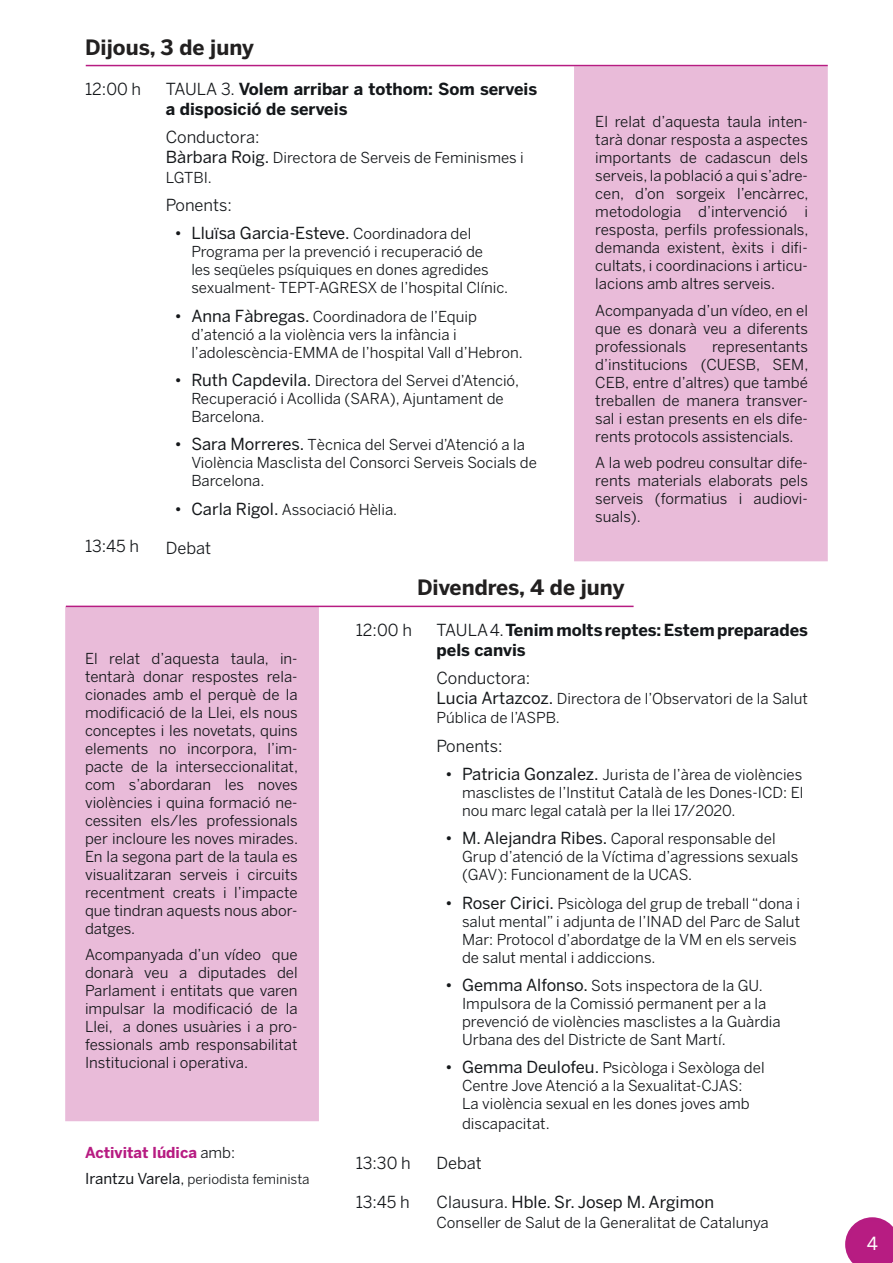
<style>
.page{position:relative;width:893px;height:1263px;background:#fff}
.page>*{position:absolute;margin:0;border:0;box-sizing:border-box;transform-origin:0 0}
.t1{font:700 21px "Benton Sans";color:#222020}
.t2{font:18px "Benton Sans";color:#fff}
.t3{font:700 16.5px/19.8px "Benton Sans";color:#14171a}
.t4{font:16.5px "Benton Sans";color:#14171a}
.t5{font:16.5px "Benton Sans";color:#14171a}
.t6{font:15px/18px "Benton Sans";color:#14171a}
.t7{font:700 15px "Benton Sans";color:#b71c82}
.t8{font:13.5px "Benton Sans";color:#14171a}
.s1{font-weight:400}
.s2{font-size:16.5px}
.s3{font-size:15px}
.s4{font-weight:400;color:#14171a}
.s5{font-style:inherit}
</style>
<div class="page">
<div style="left:574px;top:66px;width:254px;height:495px;background:#e9bbd9"></div>
<div style="left:65px;top:606px;width:254px;height:515px;background:#e9bbd9"></div>
<svg style="left:845px;top:1217px;width:48px;height:46px"></svg>
<hr style="left:86px;top:65px;width:742px;height:1px;background:#b71c82">
<hr style="left:66px;top:606px;width:568px;height:1px;background:#b71c82">
<p class="t1" style="left:85px;top:35px;width:170px">Dijous, 3 de juny</p>
<p class="t4" style="left:85px;top:79px;width:58px">12:00 h</p>
<p class="t4" style="left:85px;top:536px;width:56px">13:45 h</p>
<p class="t3" style="left:166px;top:79px;width:373px"><span class="s1">TAULA 3.</span> Volem arribar a tothom: Som serveis a disposició de serveis</p>
<p class="t4" style="left:166px;top:127px;width:95px">Conductora:</p>
<p class="t6" style="left:166px;top:148px;width:359px;line-height:19.8px"><span class="s2">Bàrbara Roig.</span> Directora de Serveis de Feminismes i<br>LGTBI.</p>
<p class="t4" style="left:166px;top:195px;width:68px">Ponents:</p>
<p class="t5" style="left:174px;top:224px;width:298px">• Lluïsa Garcia-Esteve. <span class="s3">Coordinadora del</span></p>
<p class="t6" style="left:191px;top:243px;width:318px">Programa per la prevenció i recuperació de<br>les seqüeles psíquiques en dones agredides sexualment- TEPT-AGRESX de l’hospital Clínic.</p>
<p class="t6" style="left:191px;top:307px;width:333px;text-indent:-17px"><span class="s2">• Anna Fàbregas.</span> Coordinadora de l’Equip d’atenció a la violència vers la infància i l’adolescència-EMMA de l’hospital Vall d’Hebron.</p>
<p class="t6" style="left:191px;top:371px;width:329px;text-indent:-17px"><span class="s2">• Ruth Capdevila.</span> Directora del Servei d’Atenció,<br>Recuperació i Acollida (SARA), Ajuntament de<br>Barcelona.</p>
<p class="t6" style="left:191px;top:436px;width:347px;text-indent:-17px"><span class="s2">• Sara Morreres.</span> Tècnica del Servei d’Atenció a la<br>Violència Masclista del Consorci Serveis Socials de<br>Barcelona.</p>
<p class="t6" style="left:174px;top:500px;width:224px"><span class="s2">• Carla Rigol.</span> Associació Hèlia.</p>
<p class="t4" style="left:166px;top:538px;width:47px">Debat</p>
<p class="t6" style="left:595px;top:112px;width:215px;text-align:justify">El relat d’aquesta taula inten&shy;tarà donar resposta a aspectes importants de cadascun dels serveis, la població a qui s’adre&shy;cen, d’on sorgeix l’encàrrec, metodologia d’intervenció i resposta, perfils professionals, demanda existent, èxits i difi&shy;cultats, i coordinacions i articu&shy;lacions amb altres serveis.</p>
<p class="t6" style="left:595px;top:301px;width:214px;text-align:justify">Acompanyada d’un vídeo, en el que es donarà veu a diferents professionals</p>
<p class="t6" style="left:595px;top:337px;width:215px;text-align:justify;text-indent:117px">representants d’institucions (CUESB, SEM, CEB, entre d’altres) que també treballen de manera transver&shy;sal i estan presents en els dife&shy;rents protocols assistencials.</p>
<p class="t6" style="left:595px;top:453px;width:214px;text-align:justify">A la web podreu consultar dife&shy;rents materials elaborats pels serveis (formatius i audiovi&shy;suals).</p>
<p class="t6" style="left:85px;top:649px;width:215px;text-align:justify">El relat d’aquesta taula, in&shy;tentarà donar respostes rela&shy;cionades amb el perquè de la modificació de la Llei, els nous conceptes i les novetats, quins elements no incorpora, l’im&shy;pacte de la interseccionalitat, com s’abordaran les noves violències i quina formació ne&shy;cessiten els/les professionals per incloure les noves mirades.<br>En la segona part de la taula es visualitzaran serveis i circuits recentment creats i l’impacte que tindran aquests nous abor&shy;datges.</p>
<p class="t6" style="left:85px;top:945px;width:214px;text-align:justify">Acompanyada d’un vídeo que donarà veu a diputades del Parlament i entitats que varen impulsar la modificació de la Llei, a dones usuàries i a pro&shy;fessionals amb responsabilitat Institucional i operativa.</p>
<p class="t7" style="left:85px;top:1143px;width:152px">Activitat lúdica <span class="s4">amb:</span></p>
<p class="t8" style="left:85px;top:1171px;width:226px"><span class="s3">Irantzu Varela</span><span class="s3">,</span> periodista feminista</p>
<p class="t1" style="left:417px;top:575px;width:209px">Divendres, 4 de juny</p>
<p class="t4" style="left:356px;top:620px;width:58px">12:00 h</p>
<p class="t4" style="left:356px;top:1153px;width:57px">13:30 h</p>
<p class="t4" style="left:356px;top:1192px;width:56px">13:45 h</p>
<p class="t3" style="left:437px;top:620px;width:373px"><span class="s1">TAULA 4.</span> Tenim molts reptes: Estem preparades pels canvis</p>
<p class="t4" style="left:437px;top:668px;width:95px">Conductora:</p>
<p class="t6" style="left:437px;top:688px;width:373px;line-height:19.8px"><span class="s2">Lucia Artazcoz.</span> Directora de l’Observatori de la Salut<br>Pública de l’ASPB.</p>
<p class="t4" style="left:437px;top:736px;width:68px">Ponents:</p>
<p class="t6" style="left:462px;top:765px;width:343px;text-align:justify;text-indent:-17px"><span class="s2">• Patricia Gonzalez.</span> Jurista de l’àrea de violències masclistes de l’lnstitut Català de les Dones-ICD: El nou marc legal català per la llei 17/2020.</p>
<p class="t6" style="left:462px;top:830px;width:338px;text-indent:-17px"><span class="s2">• M. Alejandra Ribes.</span> Caporal responsable del<br>Grup d’atenció de la Víctima d’agressions sexuals (GAV): Funcionament de la UCAS.</p>
<p class="t6" style="left:462px;top:894px;width:340px;text-indent:-17px"><span class="s2">• Roser Cirici.</span> Psicòloga del grup de treball “dona i salut mental” i adjunta de l’INAD del Parc de Salut Mar: Protocol d’abordatge de la VM en els serveis de salut mental i addiccions.</p>
<p class="t6" style="left:462px;top:976px;width:320px;text-indent:-17px"><span class="s2">• Gemma Alfonso.</span> Sots inspectora de la GU.<br>Impulsora de la Comissió permanent per a la prevenció de violències masclistes a la Guàrdia Urbana des del Districte de Sant Martí.</p>
<p class="t6" style="left:445px;top:1059px;width:321px;text-align:center"><span class="s2">• Gemma Deulofeu.</span> Psicòloga i Sexòloga del<br>Centre Jove Atenció a la Sexualitat-CJAS:<br>La violència sexual en les dones joves amb</p>
<p class="t6" style="left:462px;top:1114px;width:89px">discapacitat.</p>
<p class="t4" style="left:437px;top:1153px;width:47px">Debat</p>
<p class="t5" style="left:437px;top:1192px;width:279px"><span class="s5">Clausura.</span> Hble. Sr. Josep M. Argimon</p>
<p class="t6" style="left:437px;top:1213px;width:334px">Conseller de Salut de la Generalitat de Catalunya</p>
<p class="t2" style="left:867px;top:1233px;width:13px">4</p>
</div>
